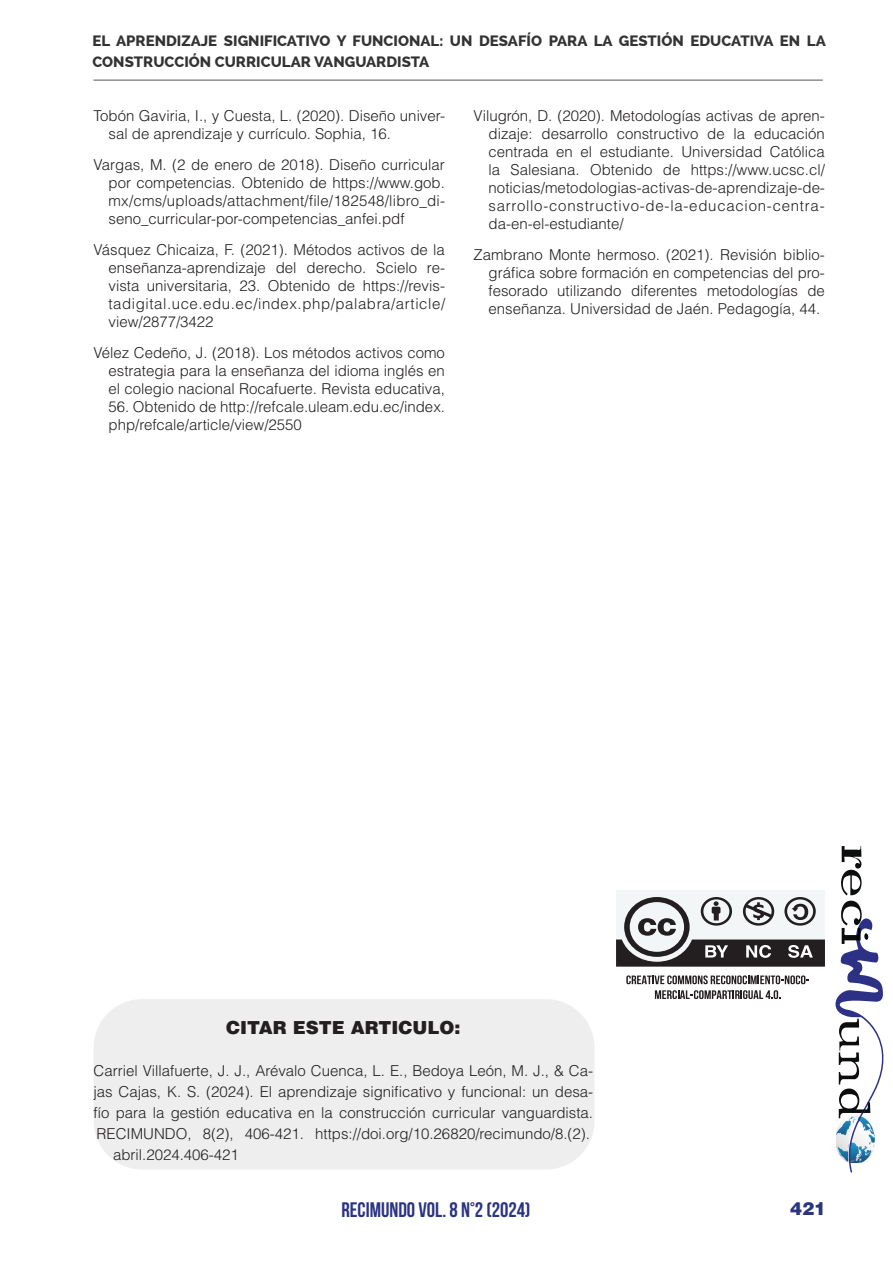
<style>
.page{position:relative;width:893px;height:1263px;background:#fff}
.page>*{position:absolute;margin:0;border:0;box-sizing:border-box;transform-origin:0 0}
.t1{font:700 21px "Bebas Neue";color:#2b3481}
.t2{font:900 18px "Helvetica LT Std";color:#231f20}
.t3{font:900 18px "Helvetica LT Std";color:#2b3481}
.t4{font:300 15px/18px "Helvetica LT Std";color:#231f20;text-align:justify}
.t5{font:800 15px/21px "Raleway";color:#333}
</style>
<div class="page">
<hr style="left:94px;top:80px;width:729px;height:1px;background:#545557">
<svg style="left:841px;top:846px;width:20px;height:49px"></svg>
<svg style="left:835px;top:901px;width:49px;height:272px"></svg>
<svg style="left:626px;top:975px;width:183px;height:9px"></svg>
<svg style="left:655px;top:990px;width:125px;height:9px"></svg>
<div style="left:616px;top:890px;width:209px;height:76px;background:#f3f6f7"></div>
<svg style="left:616px;top:897px;width:209px;height:69px"></svg>
<div style="left:94px;top:999px;width:500px;height:170px;background:#edeeed;border-radius:49px"></div>
<p class="t5" style="left:92px;top:30px;width:735px">EL APRENDIZAJE SIGNIFICATIVO Y FUNCIONAL: UN DESAFÍO PARA LA GESTIÓN EDUCATIVA EN LA<br>CONSTRUCCIÓN CURRICULAR VANGUARDISTA</p>
<p class="t4" style="left:109px;top:107px;width:338px;text-indent:-15px">Tobón Gaviria, I., y Cuesta, L. (2020). Diseño univer&shy;sal de aprendizaje y currículo. Sophia, 16.</p>
<p class="t4" style="left:109px;top:156px;width:338px;text-indent:-15px">Vargas, M. (2 de enero de 2018). Diseño curricular por competencias. Obtenido de https://www.gob. mx/cms/uploads/attachment/file/182548/libro_di&shy;seno_curricular-por-competencias_anfei.pdf</p>
<p class="t4" style="left:109px;top:240px;width:338px;text-indent:-15px">Vásquez Chicaiza, F. (2021). Métodos activos de la enseñanza-aprendizaje del derecho. Scielo re&shy;vista universitaria, 23. Obtenido de https://revis&shy;tadigital.uce.edu.ec/index.php/palabra/article/ view/2877/3422</p>
<p class="t4" style="left:109px;top:343px;width:338px;text-indent:-15px">Vélez Cedeño, J. (2018). Los métodos activos como estrategia para la enseñanza del idioma inglés en el colegio nacional Rocafuerte. Revista educativa,</p>
<p class="t4" style="left:109px;top:397px;width:338px">56. Obtenido de http://refcale.uleam.edu.ec/index. php/refcale/article/view/2550</p>
<p class="t4" style="left:488px;top:107px;width:338px;text-indent:-15px">Vilugrón, D. (2020). Metodologías activas de apren&shy;dizaje: desarrollo constructivo de la educación centrada en el estudiante. Universidad Católica la Salesiana. Obtenido de https://www.ucsc.cl/ noticias/metodologias-activas-de-aprendizaje-de&shy;sarrollo-constructivo-de-la-educacion-centra&shy;da-en-el-estudiante/</p>
<p class="t4" style="left:488px;top:246px;width:338px;text-indent:-15px">Zambrano Monte hermoso. (2021). Revisión biblio&shy;gráfica sobre formación en competencias del pro&shy;fesorado utilizando diferentes metodologías de enseñanza. Universidad de Jaén. Pedagogía, 44.</p>
<p class="t2" style="left:226px;top:1015px;width:236px">CITAR ESTE ARTICULO:</p>
<p class="t4" style="left:94px;top:1062px;width:501px">Carriel Villafuerte, J. J., Arévalo Cuenca, L. E., Bedoya León, M. J., &amp; Ca-</p>
<p class="t4" style="left:94px;top:1083px;width:501px">jas Cajas, K. S. (2024). El aprendizaje significativo y funcional: un desa-</p>
<p class="t4" style="left:94px;top:1104px;width:501px">fío para la gestión educativa en la construcción curricular vanguardista.</p>
<p class="t4" style="left:97px;top:1125px;width:495px">RECIMUNDO, 8(2), 406-421. https://doi.org/10.26820/recimundo/8.(2).</p>
<p class="t4" style="left:113px;top:1146px;width:127px">abril.2024.406-421</p>
<h1 class="t1" style="left:341px;top:1198px;width:190px">RECIMUNDO VOL. 8 N°2 (2024)</h1>
<p class="t3" style="left:790px;top:1197px;width:38px">421</p>
</div>
